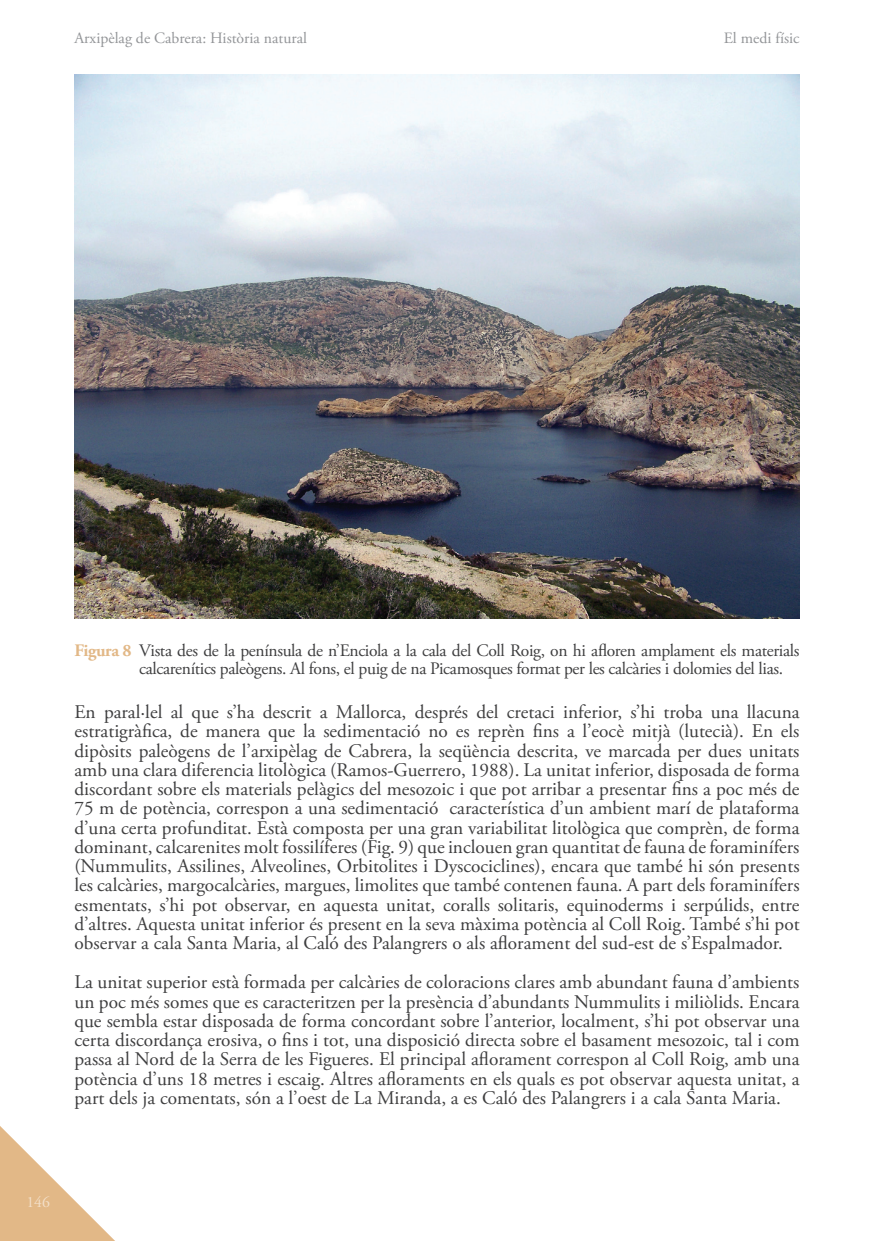
<style>
.page{position:relative;width:874px;height:1241px;background:#fff}
.page>*{position:absolute;margin:0;border:0;box-sizing:border-box;transform-origin:0 0}
.text{font:19.25px/19.2px "Adobe Garamond Pro";color:#3e3e3f;text-align:justify}
.figures_2{font:17.5px/17.5px "Adobe Garamond Pro";letter-spacing:-.02em;color:#3e3e3f}
.t1{font:15.75px "Adobe Garamond Pro";color:#939598}
.t2{font:15.75px "Adobe Garamond Pro";color:#f3dfc8}
.s1{font-weight:700;color:#e2b887}
</style>
<div class="page">
<img style="left:74px;top:74px;width:725px;height:545px">
<svg style="left:0;top:1126px;width:114px;height:114px"></svg>
<p class="t1" style="left:74px;top:29px;width:234px">Arxipèlag de Cabrera: Història natural</p>
<p class="t1" style="left:723px;top:29px;width:77px">El medi físic</p>
<p class="figures_2" style="left:139px;top:642px;width:661px;text-indent:-65px"><span class="s1">Figura 8</span> Vista des de la península de n’Enciola a la cala del Coll Roig, on hi afloren amplament els materials calcarenítics paleògens. Al fons, el puig de na Picamosques format per les calcàries i dolomies del lias.</p>
<p class="text" style="left:74px;top:702px;width:726px">En paral·lel al que s’ha descrit a Mallorca, després del cretaci inferior, s’hi troba una llacuna estratigràfica, de manera que la sedimentació no es reprèn fins a l’eocè mitjà (lutecià). En els dipòsits paleògens de l’arxipèlag de Cabrera, la seqüència descrita, ve marcada per dues unitats amb una clara diferencia litològica (Ramos-Guerrero, 1988). La unitat inferior, disposada de forma discordant sobre els materials pelàgics del mesozoic i que pot arribar a presentar fins a poc més de 75 m de potència, correspon a una sedimentació característica d’un ambient marí de plataforma d’una certa profunditat. Està composta per una gran variabilitat litològica que comprèn, de forma dominant, calcarenites molt fossilíferes (Fig. 9) que inclouen gran quantitat de fauna de foraminífers (Nummulits, Assilines, Alveolines, Orbitolites i Dyscociclines), encara que també hi són presents les calcàries, margocalcàries, margues, limolites que també contenen fauna. A part dels foraminífers esmentats, s’hi pot observar, en aquesta unitat, coralls solitaris, equinoderms i serpúlids, entre d’altres. Aquesta unitat inferior és present en la seva màxima potència al Coll Roig. També s’hi pot observar a cala Santa Maria, al Caló des Palangrers o als aflorament del sud-est de s’Espalmador.</p>
<p class="text" style="left:74px;top:973px;width:726px">La unitat superior està formada per calcàries de coloracions clares amb abundant fauna d’ambients un poc més somes que es caracteritzen per la presència d’abundants Nummulits i miliòlids. Encara que sembla estar disposada de forma concordant sobre l’anterior, localment, s’hi pot observar una certa discordança erosiva, o fins i tot, una disposició directa sobre el basament mesozoic, tal i com passa al Nord de la Serra de les Figueres. El principal aflorament correspon al Coll Roig, amb una potència d’uns 18 metres i escaig. Altres afloraments en els quals es pot observar aquesta unitat, a part dels ja comentats, són a l’oest de La Miranda, a es Caló des Palangrers i a cala Santa Maria.</p>
<p class="t2" style="left:26px;top:1191px;width:25px">146</p>
</div>
